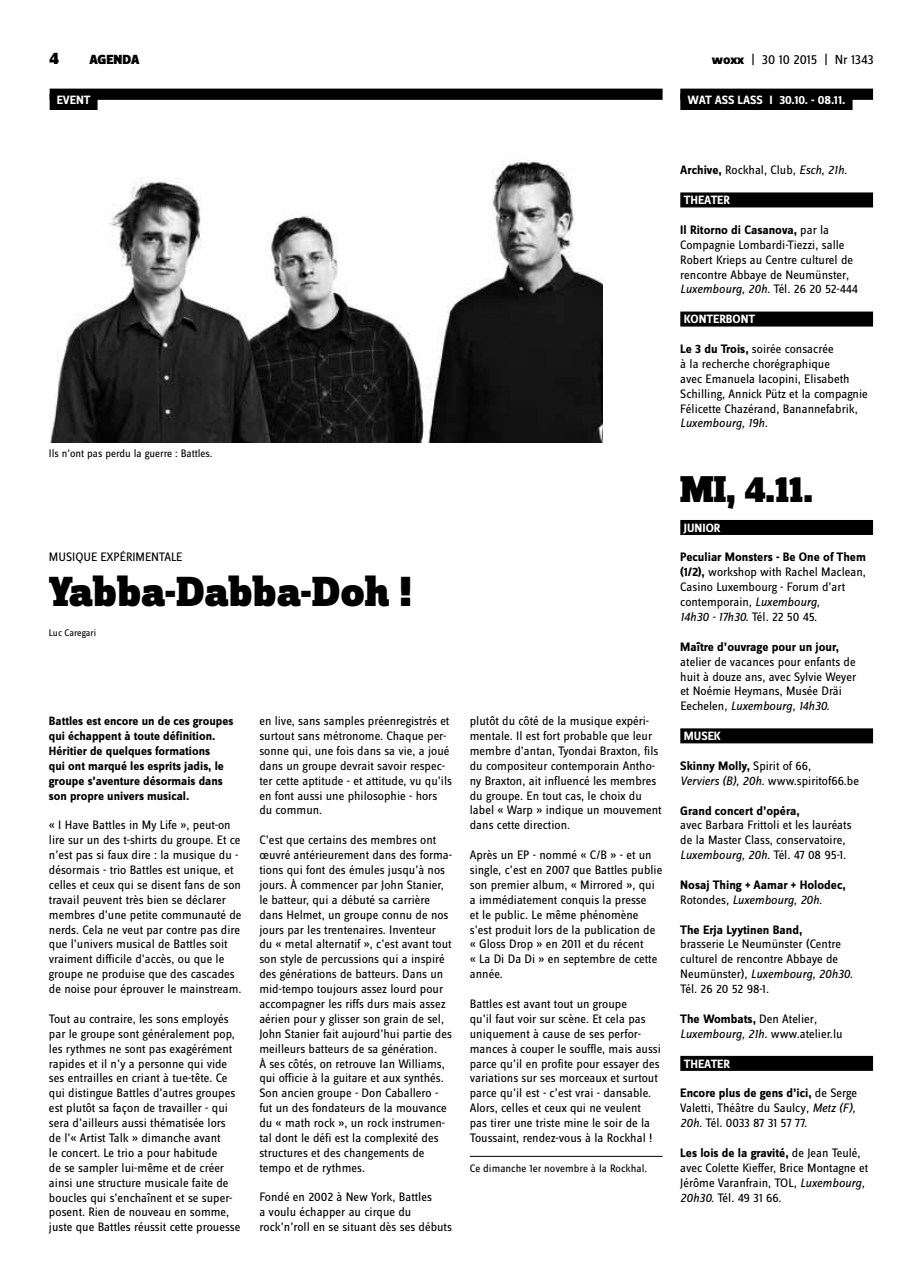
<style>
.page{position:relative;width:922px;height:1276px;background:#fff}
.page>*{position:absolute;margin:0;border:0;box-sizing:border-box;transform-origin:0 0}
.t1{font:900 43.75px "Zine Slab Dis";letter-spacing:-.01em;color:#000}
.t2{font:900 38.75px "Zine Slab Dis";color:#000}
.t3{font:900 17.5px "Zine Sans Dis";color:#000}
.t4{font:13.75px "Zine Sans Dis";color:#000}
.t5{font:900 13.75px "Zine Sans Dis";color:#000}
.t6{font:12.75px/14.9px "Zine Sans Dis";color:#000}
.t7{font:700 12.75px/14.9px "Zine Sans Dis";color:#000}
.t8{font:700 12.5px/14.9px "Zine Sans Dis";color:#000}
.t9{font:700 12.5px "Zine Sans Dis";color:#fff}
.t10{font:11.25px "Zine Sans Dis";color:#000}
.t11{font:10px "Zine Sans Dis";color:#000}
.s1{font-weight:800}
.s2{font-weight:700}
.s3{font-style:italic}
.s4{font-weight:400}
.s5{font-weight:400;font-style:italic}
</style>
<div class="page">
<div style="left:680px;top:89px;width:192px;height:11px;background:#000"></div>
<div style="left:680px;top:94px;width:172px;height:16px;background:#000"></div>
<div style="left:50px;top:89px;width:612px;height:11px;background:#000"></div>
<div style="left:50px;top:94px;width:47px;height:16px;background:#000"></div>
<div style="left:680px;top:192px;width:192px;height:15px;background:#000"></div>
<div style="left:680px;top:311px;width:192px;height:15px;background:#000"></div>
<div style="left:680px;top:520px;width:192px;height:15px;background:#000"></div>
<div style="left:680px;top:728px;width:192px;height:15px;background:#000"></div>
<div style="left:680px;top:1056px;width:192px;height:15px;background:#000"></div>
<hr style="left:469px;top:1156px;width:193px;height:1px;background:#000">
<img style="left:49px;top:160px;width:553px;height:282px">
<h3 class="t3" style="left:50px;top:49px;width:11px">4</h3>
<p class="t5" style="left:89px;top:53px;width:52px">AGENDA</p>
<p class="t4" style="left:711px;top:53px;width:163px"><span class="s1">woxx</span> | 30 10 2015 | Nr 1343</p>
<p class="t9" style="left:687px;top:93px;width:159px">WAT ASS LASS I 30.10. - 08.11.</p>
<p class="t9" style="left:57px;top:93px;width:35px">EVENT</p>
<p class="t10" style="left:49px;top:447px;width:165px">I ls n’ont pas perdu la guerre : Battles.</p>
<p class="t6" style="left:49px;top:550px;width:41px">Musiquee</p>
<p class="t6" style="left:107px;top:550px;width:37px">xpérimentale</p>
<h1 class="t1" style="left:49px;top:568px;width:364px">Yabba-Dabba-Doh !</h1>
<p class="t11" style="left:49px;top:627px;width:49px">Luc Caregari</p>
<p class="t8" style="left:49px;top:714px;width:186px">Battles est encore un de ces groupes qui échappent à toute définition.<br>Héritier de quelques formations<br>qui ont marqué les esprits jadis, le groupe s’aventure désormais dans son propre univers musical.</p>
<p class="t6" style="left:49px;top:818px;width:194px">« I Have Battles in My Life », peut-on lire sur un des t-shirts du groupe. Et ce n’est pas si faux dire : la musique du - désormais - trio Battles est unique, et celles et ceux qui se disent fans de son travail peuvent très bien se déclarer membres d’une petite communauté de nerds. Cela ne veut par contre pas dire que l’univers musical de Battles soit vraiment difficile d’accès, ou que le groupe ne produise que des cascades de noise pour éprouver le mainstream.</p>
<p class="t6" style="left:49px;top:1012px;width:193px">Tout au contraire, les sons employés par le groupe sont généralement pop, les rythmes ne sont pas exagérément rapides et il n’y a personne qui vide ses entrailles en criant à tue-tête. Ce qui distingue Battles d’autres groupes est plutôt sa façon de travailler - qui sera d’ailleurs aussi thématisée lors de l’« Artist Talk » dimanche avant<br>le concert. Le trio a pour habitude<br>de se sampler lui-même et de créer ainsi une structure musicale faite de boucles qui s’enchaînent et se super&shy;posent. Rien de nouveau en somme, juste que Battles réussit cette prouesse</p>
<p class="t6" style="left:259px;top:714px;width:194px">en live, sans samples préenregistrés et surtout sans métronome. Chaque per&shy;sonne qui, une fois dans sa vie, a joué dans un groupe devrait savoir respec&shy;ter cette aptitude - et attitude, vu qu’ils en font aussi une philosophie - hors du commun.</p>
<p class="t6" style="left:259px;top:833px;width:194px">C’est que certains des membres ont œuvré antérieurement dans des forma&shy;tions qui font des émules jusqu’à nos jours. À commencer par John Stanier, le batteur, qui a débuté sa carrière dans Helmet, un groupe connu de nos jours par les trentenaires. I nventeur du « metal alternatif », c’est avant tout son style de percussions qui a inspiré des générations de batteurs. Dans un mid-tempo toujours assez lourd pour accompagner les riffs durs mais assez aérien pour y glisser son grain de sel, John Stanier fait aujourd’hui partie des meilleurs batteurs de sa génération.<br>À ses côtés, on retrouve Ian Williams, qui officie à la guitare et aux synthés.<br>Son ancien groupe - Don Caballero - fut un des fondateurs de la mouvance du « math rock », un rock instrumen&shy;tal dont le défi est la complexité des structures et des changements de tempo et de rythmes.</p>
<p class="t6" style="left:259px;top:1190px;width:194px">Fondé en 2002 à New York, Battles<br>a voulu échapper au cirque du rock’n’roll en se situant dès ses débuts</p>
<p class="t6" style="left:469px;top:714px;width:193px">plutôt du côté de la musique expéri&shy;mentale. I l est fort probable que leur membre d’antan, Tyondai Braxton, fils du compositeur contemporain Antho&shy;ny Braxton, ait influencé les membres du groupe. En tout cas, le choix du label « Warp » indique un mouvement dans cette direction.</p>
<p class="t6" style="left:469px;top:848px;width:194px">Après un EP - nommé « C/B » - et un single, c’est en 2007 que Battles publie son premier album, « Mirrored », qui a immédiatement conquis la presse<br>et le public. Le même phénomène s’est produit lors de la publication de « Gloss Drop » en 2011 et du récent<br>« La Di Da Di » en septembre de cette année.</p>
<p class="t6" style="left:469px;top:997px;width:192px">Battles est avant tout un groupe<br>qu’il faut voir sur scène. Et cela pas uniquement à cause de ses perfor&shy;mances à couper le souffle, mais aussi parce qu’il en profite pour essayer des variations sur ses morceaux et surtout parce qu’il est - c’est vrai - dansable.<br>Alors, celles et ceux qui ne veulent pas tirer une triste mine le soir de la Toussaint, rendez-vous à la Rockhal !</p>
<p class="t10" style="left:469px;top:1162px;width:179px">Ce dimanche 1er novembre à la Rockhal.</p>
<p class="t6" style="left:680px;top:163px;width:168px"><span class="s2">Archive,</span> Rockhal, Club<span class="s3">, Esch, 21h.</span></p>
<p class="t9" style="left:683px;top:193px;width:46px">theater</p>
<p class="t6" style="left:680px;top:223px;width:179px"><span class="s2">Il Ritorno di Casanova,</span> par la Compagnie Lombardi-Tiezzi, salle Robert Krieps au Centre culturel de rencontre Abbaye de Neumünster<span class="s3">, Luxembourg, 20h.</span> Tél. 26 20 52-444</p>
<p class="t9" style="left:683px;top:312px;width:70px">konterbont</p>
<p class="t6" style="left:680px;top:342px;width:189px"><span class="s2">Le 3 du Trois,</span> soirée consacrée<br>à la recherche chorégraphique<br>avec Emanuela Iacopini, Elisabeth<br>Schilling, Annick Pütz et la compagnie<br>Félicette Chazérand, Banannefabrik<span class="s3">,<br>Luxembourg, 19h.</span></p>
<h2 class="t2" style="left:680px;top:468px;width:134px">Mi, 4.11.</h2>
<p class="t9" style="left:683px;top:521px;width:36px">junior</p>
<p class="t6" style="left:680px;top:550px;width:187px"><span class="s2">Peculiar Monsters - Be One of Them (1/2),</span> workshop with Rachel Maclean,<br>Casino Luxembourg - Forum d’art contemporain<span class="s3">, Luxembourg,<br>14h30 - 17h30.</span> Tél. 22 50 45.</p>
<p class="t7" style="left:680px;top:640px;width:160px">Maître d’ouvrage pour un jour,</p>
<p class="t6" style="left:680px;top:655px;width:177px">atelier de vacances pour enfants de huit à douze ans, avec Sylvie Weyer et Noémie Heymans, Musée Dräi<br>Eechelen<span class="s3">, Luxembourg, 14h30.</span></p>
<p class="t9" style="left:683px;top:729px;width:39px">musek</p>
<p class="t6" style="left:680px;top:759px;width:180px"><span class="s2">Skinny Molly,</span> Spirit of 66<span class="s3">,<br>Verviers (B), 20h.</span> www.spiritof66.be</p>
<p class="t7" style="left:680px;top:803px;width:121px">Grand concert d’opéra,</p>
<p class="t6" style="left:680px;top:818px;width:173px">avec Barbara Frittoli et les lauréats de la Master Class, conservatoire<span class="s3">,<br>Luxembourg, 20h.</span> Tél. 47 08 95-1.</p>
<p class="t7" style="left:680px;top:878px;width:167px">Nosaj Thing + Aamar + Holodec,<br><span class="s4">Rotondes</span><span class="s5">, Luxembourg, 20h.</span></p>
<p class="t7" style="left:680px;top:922px;width:124px">The Erja Lyytinen Band,</p>
<p class="t6" style="left:680px;top:937px;width:174px">brasserie Le Neumünster (Centre culturel de rencontre Abbaye de<br>Neumünster)<span class="s3">, Luxembourg, 20h30.<br></span>Tél. 26 20 52 98-1.</p>
<p class="t6" style="left:680px;top:1012px;width:164px"><span class="s2">The Wombats,</span> Den Atelier<span class="s3">,<br>Luxembourg, 21h.</span> www.atelier.lu</p>
<p class="t9" style="left:683px;top:1056px;width:46px">theater</p>
<p class="t6" style="left:680px;top:1086px;width:178px"><span class="s2">Encore plus de gens d’ici,</span> de Serge<br>Valetti, Théâtre du Saulcy<span class="s3">, Metz (F),<br>20h.</span> Tél. 0033 87 31 57 77.</p>
<p class="t6" style="left:680px;top:1146px;width:189px"><span class="s2">Les lois de la gravité,</span> de Jean Teulé, avec Colette Kieffer, Brice Montagne et Jérôme Varanfrain, TOL<span class="s3">, Luxembourg, 20h30.</span> Tél. 49 31 66.</p>
</div>
